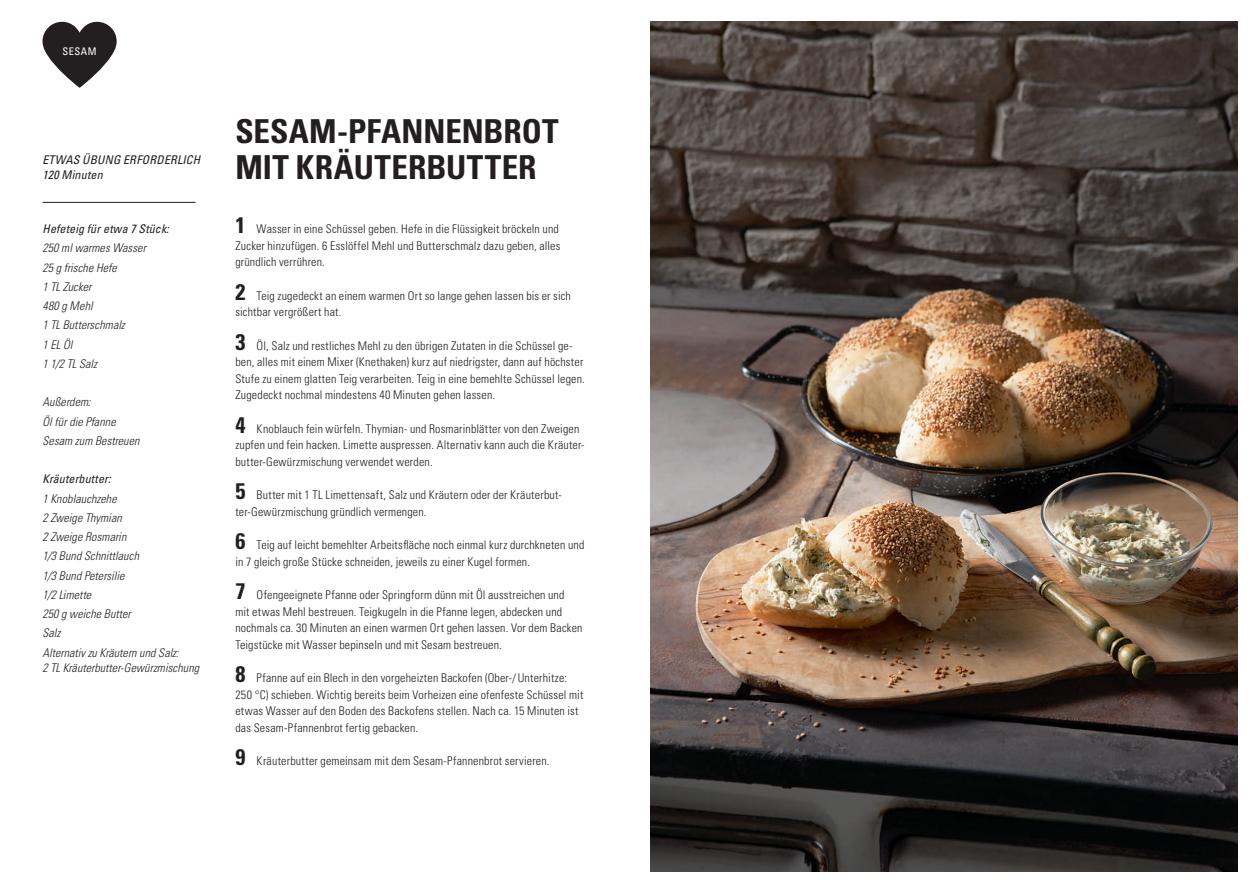
<style>
.page{position:relative;width:1259px;height:893px;background:#fff}
.page>*{position:absolute;margin:0;border:0;box-sizing:border-box;transform-origin:0 0}
.t1{font:700 condensed 33px/36px "Univers LT Std";color:#231f20}
.t2{font:300 condensed 12px/16.5px "Univers LT Std";letter-spacing:.015em;color:#231f20}
.t3{font:italic 300 condensed 12px/19.2px "Univers LT Std";letter-spacing:.005em;color:#231f20}
.t4{font:italic condensed 12px/15px "Univers LT Std";letter-spacing:.015em;color:#231f20}
.t5{font:condensed 10.5px "Univers LT Std";letter-spacing:.045em;color:#fff}
.s1{font-weight:700;font-size:22.5px}
</style>
<div class="page">
<img style="left:651px;top:21px;width:586px;height:851px">
<hr style="left:43px;top:202px;width:153px;height:1px;background:#231f20">
<svg style="left:43px;top:22px;width:74px;height:66px"></svg>
<p class="t5" style="left:63px;top:45px;width:36px">SESAM</p>
<p class="t4" style="left:43px;top:152px;width:159px">ETWAS ÜBUNG ERFORDERLICH<br>120 Minuten</p>
<p class="t4" style="left:43px;top:221px;width:128px">Hefeteig für etwa 7 Stück:</p>
<p class="t3" style="left:43px;top:239px;width:105px">250 ml warmes Wasser<br>25 g frische Hefe<br>1 TL Zucker<br>480 g Mehl<br>1 TL Butterschmalz<br>1 EL Öl<br>1 1/2 TL Salz</p>
<p class="t3" style="left:43px;top:393px;width:99px">Außerdem:<br>Öl für die Pfanne<br>Sesam zum Bestreuen</p>
<p class="t4" style="left:43px;top:471px;width:70px">Kräuterbutter:</p>
<p class="t3" style="left:43px;top:489px;width:137px">1 Knoblauchzehe<br>2 Zweige Thymian<br>2 Zweige Rosmarin<br>1/3 Bund Schnittlauch<br>1/3 Bund Petersilie<br>1/2 Limette<br>250 g weiche Butter<br>Salz<br>Alternativ zu Kräutern und Salz:</p>
<p class="t3" style="left:43px;top:658px;width:158px">2 TL Kräuterbutter-Gewürzmischung</p>
<h1 class="t1" style="left:235px;top:113px;width:325px">SESAM-PFANNENBROT<br>MIT KRÄUTERBUTTER</h1>
<p class="t2" style="left:235px;top:221px;width:326px"><span class="s1">1</span> Wasser in eine Schüssel geben. Hefe in die Flüssigkeit bröckeln und<br>Zucker hinzufügen. 6 Esslöffel Mehl und Butterschmalz dazu geben, alles gründlich verrühren.</p>
<p class="t2" style="left:235px;top:287px;width:337px"><span class="s1">2</span> Teig zugedeckt an einem warmen Ort so lange gehen lassen bis er sich sichtbar vergrößert hat.</p>
<p class="t2" style="left:235px;top:337px;width:351px"><span class="s1">3</span> Öl, Salz und restliches Mehl zu den übrigen Zutaten in die Schüssel ge&shy;ben, alles mit einem Mixer (Knethaken) kurz auf niedrigster, dann auf höchster Stufe zu einem glatten Teig verarbeiten. Teig in eine bemehlte Schüssel legen.<br>Zugedeckt nochmal mindestens 40 Minuten gehen lassen.</p>
<p class="t2" style="left:235px;top:420px;width:351px"><span class="s1">4</span> Knoblauch fein würfeln. Thymian- und Rosmarinblätter von den Zweigen zupfen und fein hacken. Limette auspressen. Alternativ kann auch die Kräuter&shy;butter-Gewürzmischung verwendet werden.</p>
<p class="t2" style="left:235px;top:487px;width:328px"><span class="s1">5</span> Butter mit 1 TL Limettensaft, Salz und Kräutern oder der Kräuterbut&shy;ter-Gewürzmischung gründlich vermengen.</p>
<p class="t2" style="left:235px;top:537px;width:351px"><span class="s1">6</span> Teig auf leicht bemehlter Arbeitsfläche noch einmal kurz durchkneten und in 7 gleich große Stücke schneiden, jeweils zu einer Kugel formen.</p>
<p class="t2" style="left:235px;top:587px;width:349px"><span class="s1">7</span> Ofengeeignete Pfanne oder Springform dünn mit Öl ausstreichen und<br>mit etwas Mehl bestreuen. Teigkugeln in die Pfanne legen, abdecken und nochmals ca. 30 Minuten an einen warmen Ort gehen lassen. Vor dem Backen Teigstücke mit Wasser bepinseln und mit Sesam bestreuen.</p>
<p class="t2" style="left:235px;top:670px;width:349px"><span class="s1">8</span> Pfanne auf ein Blech in den vorgeheizten Backofen (Ober-/Unterhitze:<br>250 °C) schieben. Wichtig bereits beim Vorheizen eine ofenfeste Schüssel mit etwas Wasser auf den Boden des Backofens stellen. Nach ca. 15 Minuten ist das Sesam-Pfannenbrot fertig gebacken.</p>
<p class="t2" style="left:235px;top:753px;width:316px"><span class="s1">9</span> Kräuterbutter gemeinsam mit dem Sesam-Pfannenbrot servieren.</p>
</div>
